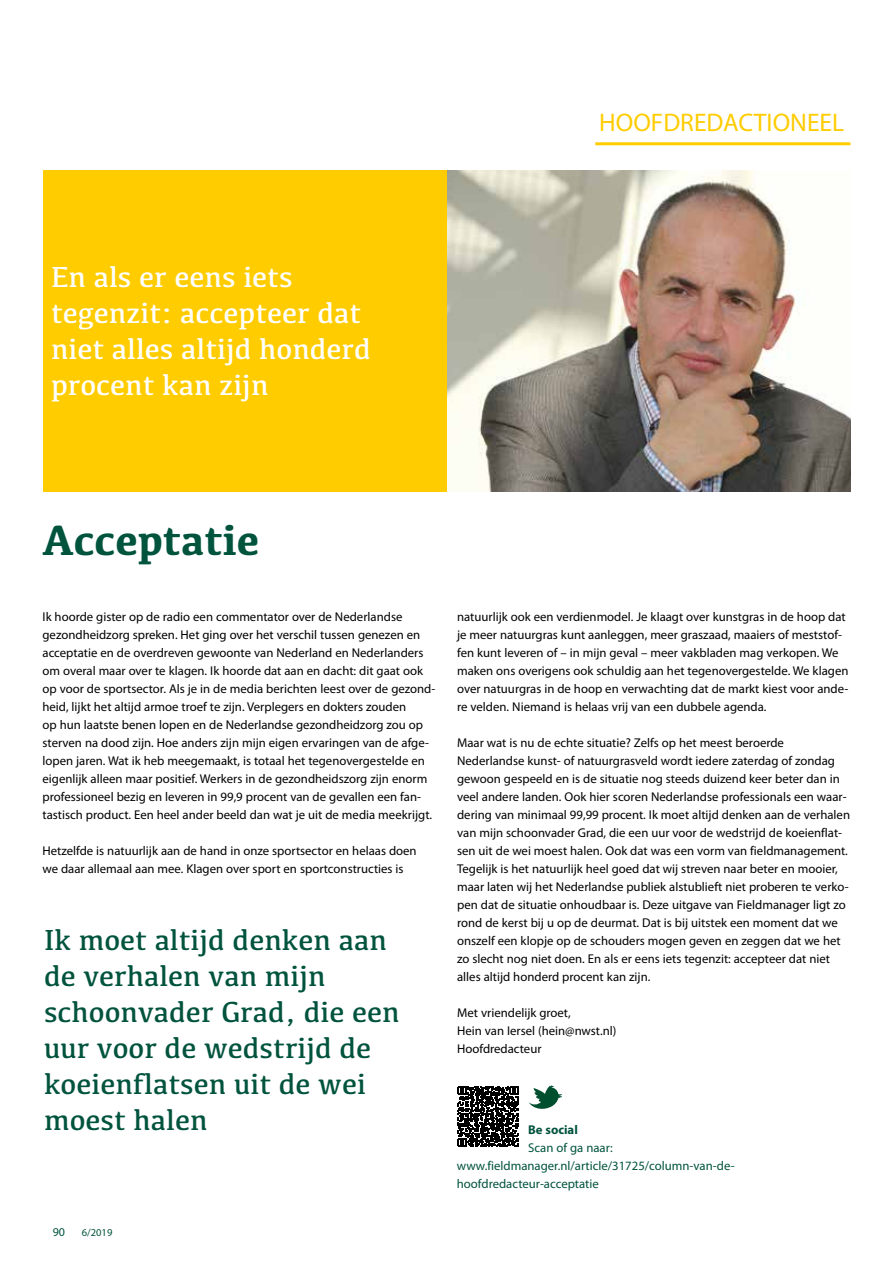
<style>
.page{position:relative;width:893px;height:1263px;background:#fff}
.page>*{position:absolute;margin:0;border:0;box-sizing:border-box;transform-origin:0 0}
.t1{font:700 43.5px "Kefa";color:#00533d}
.t2{font:30px/36px "Kefa";color:#00533d}
.t3{font:30px/36px "Kefa";color:#fff}
.t4{font:25.5px "Myriad Pro";color:#fc0}
.t5{font:12.75px/18px "Myriad Pro";color:#000}
.t6{font:12.75px/18px "Myriad Pro";color:#00533d}
.t7{font:700 12.75px "Myriad Pro";color:#00533d}
.t8{font:12px "Myriad Pro";color:#00533d}
.t9{font:10.5px "Myriad Pro";color:#00533d}
</style>
<div class="page">
<img style="left:446px;top:170px;width:404px;height:321px">
<div style="left:43px;top:170px;width:403px;height:322px;background:#fc0"></div>
<hr style="left:595px;top:142px;width:255px;height:3px;background:#fc0">
<svg style="left:457px;top:1086px;width:62px;height:61px"></svg>
<svg style="left:458px;top:1086px;width:60px;height:61px"></svg>
<svg style="left:529px;top:1085px;width:32px;height:24px"></svg>
<h3 class="t4" style="left:599px;top:107px;width:247px">HOOFDREDACTIONEEL</h3>
<h2 class="t3" style="left:51px;top:258px;width:321px">En als er eens iets tegenzit: accepteer dat niet alles altijd honderd procent kan zijn</h2>
<h1 class="t1" style="left:43px;top:511px;width:218px">Acceptatie</h1>
<p class="t5" style="left:43px;top:608px;width:394px">Ik hoorde gister op de radio een commentator over de Nederlandse gezondheidzorg spreken. Het ging over het verschil tussen genezen en acceptatie en de overdreven gewoonte van Nederland en Nederlanders om overal maar over te klagen. Ik hoorde dat aan en dacht: dit gaat ook op voor de sportsector. Als je in de media berichten leest over de gezond&shy;heid, lijkt het altijd armoe troef te zijn. Verplegers en dokters zouden<br>op hun laatste benen lopen en de Nederlandse gezondheidzorg zou op sterven na dood zijn. Hoe anders zijn mijn eigen ervaringen van de afge&shy;lopen jaren. Wat ik heb meegemaakt, is totaal het tegenovergestelde en eigenlijk alleen maar positief. Werkers in de gezondheidszorg zijn enorm professioneel bezig en leveren in 99,9 procent van de gevallen een fan&shy;tastisch product. Een heel ander beeld dan wat je uit de media meekrijgt.</p>
<p class="t5" style="left:43px;top:842px;width:376px">Hetzelfde is natuurlijk aan de hand in onze sportsector en helaas doen we daar allemaal aan mee. Klagen over sport en sportconstructies is</p>
<h2 class="t2" style="left:44px;top:921px;width:357px">Ik moet altijd denken aan de verhalen van mijn schoonvader Grad, die een uur voor de wedstrijd de koeienflatsen uit de wei moest halen</h2>
<p class="t8" style="left:53px;top:1224px;width:14px">90</p>
<p class="t9" style="left:82px;top:1226px;width:32px">6/2019</p>
<p class="t5" style="left:457px;top:608px;width:393px">natuurlijk ook een verdienmodel. Je klaagt over kunstgras in de hoop dat je meer natuurgras kunt aanleggen, meer graszaad, maaiers of meststof&shy;fen kunt leveren of – in mijn geval – meer vakbladen mag verkopen. We maken ons overigens ook schuldig aan het tegenovergestelde. We klagen over natuurgras in de hoop en verwachting dat de markt kiest voor ande&shy;re velden. Niemand is helaas vrij van een dubbele agenda.</p>
<p class="t5" style="left:457px;top:734px;width:394px">Maar wat is nu de echte situatie? Zelfs op het meest beroerde Nederlandse kunst- of natuurgrasveld wordt iedere zaterdag of zondag gewoon gespeeld en is de situatie nog steeds duizend keer beter dan in veel andere landen. Ook hier scoren Nederlandse professionals een waar&shy;dering van minimaal 99,99 procent. Ik moet altijd denken aan de verhalen van mijn schoonvader Grad, die een uur voor de wedstrijd de koeienflat&shy;sen uit de wei moest halen. Ook dat was een vorm van fieldmanagement.<br>Tegelijk is het natuurlijk heel goed dat wij streven naar beter en mooier, maar laten wij het Nederlandse publiek alstublieft niet proberen te verko&shy;pen dat de situatie onhoudbaar is. Deze uitgave van Fieldmanager ligt zo rond de kerst bij u op de deurmat. Dat is bij uitstek een moment dat we onszelf een klopje op de schouders mogen geven en zeggen dat we het zo slecht nog niet doen. En als er eens iets tegenzit: accepteer dat niet alles altijd honderd procent kan zijn.</p>
<p class="t5" style="left:457px;top:1004px;width:161px">Met vriendelijk groet,<br>Hein van Iersel (hein@nwst.nl)<br>Hoofdredacteur</p>
<p class="t7" style="left:528px;top:1121px;width:51px">Be social</p>
<p class="t6" style="left:457px;top:1139px;width:279px;text-indent:71px">Scan of ga naar: www.fieldmanager.nl/article/31725/column-van-de&shy;hoofdredacteur-acceptatie</p>
</div>
